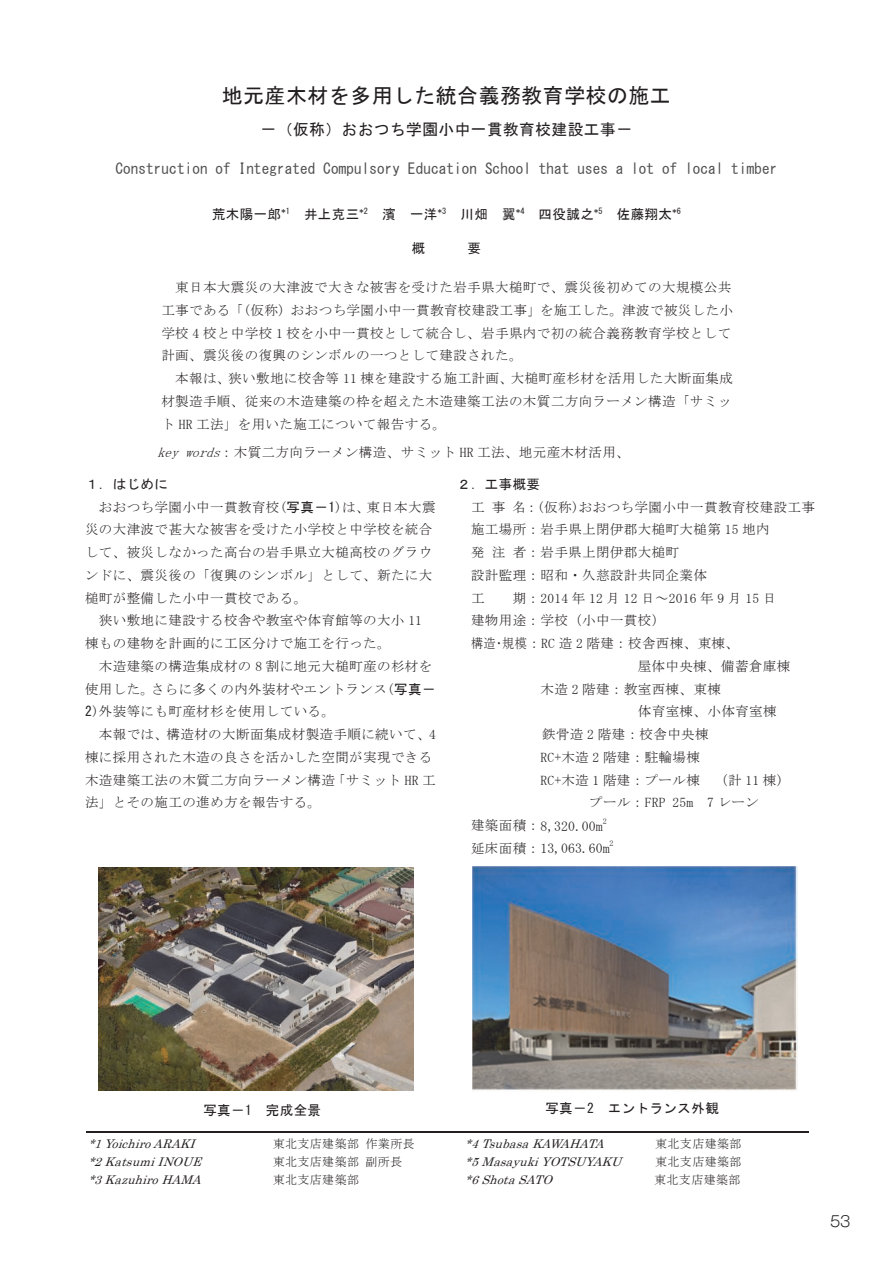
<style>
.page{position:relative;width:893px;height:1263px;background:#fff}
.page>*{position:absolute;margin:0;border:0;box-sizing:border-box;transform-origin:0 0}
.t1{font:21px "MS Gothic";letter-spacing:.02em;color:#231f20}
.t2{font:15.75px "MS Gothic";letter-spacing:.025em;color:#231f20}
.t3{font:15px "MS Gothic";letter-spacing:.015em;color:#4f4f51}
.t4{font:300 14.85px "Gothic MB101 Pr 6";color:#231f20}
.t5{font:13.8px "MS Mincho";color:#231f20}
.t6{font:13.5px/22.8px "MS Mincho";letter-spacing:.025em;color:#231f20}
.t7{font:13.5px "MS Gothic";letter-spacing:.035em;color:#231f20}
.t8{font:13.5px "MS Mincho";letter-spacing:.025em;color:#231f20;scale:.89 1}
.t9{font:italic 12px "Century";color:#231f20}
.t10{font:12px "MS Mincho";letter-spacing:.04em;color:#231f20}
.t11{font:8.1px "MS Mincho";color:#231f20}
.s1{font-size:16.5px}
.s2{font-style:italic}
.s3{font-family:"MS Gothic"}
</style>
<div class="page">
<img style="left:99px;top:868px;width:314px;height:223px">
<img style="left:472px;top:866px;width:326px;height:224px">
<hr style="left:86px;top:1131px;width:722px;height:1px;background:#231f20">
<h1 class="t1" style="left:222px;top:84px;width:451px">地元産木材を多用した統合義務教育学校の施工</h1>
<p class="t2" style="left:260px;top:121px;width:374px"><span class="s1">－</span>（仮称）おおつち学園小中一貫教育校建設工事<span class="s1">－</span></p>
<p class="t3" style="left:115px;top:161px;width:663px">Construction of Integrated Compulsory Education School that uses a lot of local timber</p>
<p class="t7" style="left:212px;top:208px;width:470px">荒木陽一郎<sup>*1</sup> 井上克三<sup>*2</sup> 濱 一洋<sup>*3</sup> 川畑 翼<sup>*4</sup> 四役誠之<sup>*5</sup> 佐藤翔太<sup>*6</sup></p>
<p class="t7" style="left:412px;top:242px;width:15px">概</p>
<p class="t7" style="left:467px;top:242px;width:15px">要</p>
<p class="t6" style="left:161px;top:276px;width:573px;text-indent:14px">東日本大震災の大津波で大きな被害を受けた岩手県大槌町で、震災後初めての大規模公共工事である「(仮称）おおつち学園小中一貫教育校建設工事」を施工した。津波で被災した小学校 4 校と中学校 1 校を小中一貫校として統合し、岩手県内で初の統合義務教育学校として計画、震災後の復興のシンボルの一つとして建設された。</p>
<p class="t6" style="left:161px;top:367px;width:573px;text-indent:14px">本報は、狭い敷地に校舎等 11 棟を建設する施工計画、大槌町産杉材を活用した大断面集成材製造手順、従来の木造建築の枠を超えた木造建築工法の木質二方向ラーメン構造「サミット HR 工法」を用いた施工について報告する。</p>
<p class="t6" style="left:157px;top:441px;width:474px"><span class="s2">key words</span>：木質二方向ラーメン構造、サミット HR 工法、地元産木材活用、</p>
<p class="t7" style="left:85px;top:477px;width:84px">１．はじめに</p>
<p class="t6" style="left:85px;top:495px;width:352px;text-indent:14px">おおつち学園小中一貫教育校(<span class="s3">写真－1</span>)は、東日本大震災の大津波で甚大な被害を受けた小学校と中学校を統合して、被災しなかった高台の岩手県立大槌高校のグラウンドに、震災後の「復興のシンボル」として、新たに大槌町が整備した小中一貫校である。</p>
<p class="t6" style="left:85px;top:609px;width:338px;text-indent:14px">狭い敷地に建設する校舎や教室や体育館等の大小 11棟もの建物を計画的に工区分けで施工を行った。</p>
<p class="t6" style="left:85px;top:654px;width:352px;text-indent:14px">木造建築の構造集成材の 8 割に地元大槌町産の杉材を使用した。さらに多くの内外装材やエントランス(<span class="s3">写真－<br>2</span>)外装等にも町産材杉を使用している。</p>
<p class="t6" style="left:85px;top:723px;width:352px;text-indent:14px">本報では、構造材の大断面集成材製造手順に続いて、4棟に採用された木造の良さを活かした空間が実現できる木造建築工法の木質二方向ラーメン構造「サミット HR 工法」とその施工の進め方を報告する。</p>
<p class="t7" style="left:457px;top:477px;width:84px">２．工事概要</p>
<p class="t6" style="left:471px;top:495px;width:345px">工 事 名：(仮称)おおつち学園小中一貫教育校建設工事施工場所：岩手県上閉伊郡大槌町大槌第 15 地内<br>発 注 者：岩手県上閉伊郡大槌町<br>設計監理：昭和・久慈設計共同企業体<br>工</p>
<p class="t6" style="left:513px;top:586px;width:265px">期：2014 年 12 月 12 日～2016 年 9 月 15 日</p>
<p class="t6" style="left:471px;top:609px;width:196px">建物用途：学校（小中一貫校）</p>
<p class="t8" style="left:471px;top:636px;width:303px">構造･規模：RC 造 2 階建：校舎西棟、東棟、</p>
<p class="t6" style="left:638px;top:654px;width:154px">屋体中央棟、備蓄倉庫棟</p>
<p class="t6" style="left:540px;top:677px;width:182px">木造 2 階建：教室西棟、東棟</p>
<p class="t6" style="left:638px;top:700px;width:140px">体育室棟、小体育室棟</p>
<p class="t6" style="left:542px;top:723px;width:168px">鉄骨造 2 階建：校舎中央棟</p>
<p class="t6" style="left:541px;top:745px;width:161px">RC+木造 2 階建：駐輪場棟</p>
<p class="t6" style="left:541px;top:768px;width:244px">RC+木造 1 階建：プール棟 （計 11 棟)</p>
<p class="t6" style="left:589px;top:791px;width:171px">プール：FRP 25m 7 レーン</p>
<p class="t6" style="left:471px;top:814px;width:138px">建築面積：8,108.31m<sup>2</sup></p>
<p class="t6" style="left:471px;top:836px;width:145px">延床面積：12,680.68m<sup>2</sup></p>
<p class="t5" style="left:540px;top:819px;width:64px">8,320.00m</p>
<p class="t11" style="left:603px;top:817px;width:6px">2</p>
<p class="t5" style="left:540px;top:841px;width:71px">13,063.60m</p>
<p class="t11" style="left:610px;top:839px;width:6px">2</p>
<p class="t7" style="left:203px;top:1103px;width:119px">写真－1 完成全景</p>
<p class="t7" style="left:545px;top:1101px;width:175px">写真－2 エントランス外観</p>
<p class="t9" style="left:88px;top:1134px;width:114px">*1YoichiroARAKI</p>
<p class="t10" style="left:273px;top:1138px;width:144px">東北支店建築部 作業所長</p>
<p class="t9" style="left:465px;top:1134px;width:146px">*4TsubasaKAWAHATA</p>
<p class="t10" style="left:655px;top:1138px;width:88px">東北支店建築部</p>
<p class="t9" style="left:88px;top:1152px;width:120px">*2KatsumiINOUE</p>
<p class="t10" style="left:273px;top:1156px;width:131px">東北支店建築部 副所長</p>
<p class="t9" style="left:465px;top:1152px;width:164px">*5MasayukiYOTSUYAKU</p>
<p class="t10" style="left:655px;top:1156px;width:88px">東北支店建築部</p>
<p class="t9" style="left:88px;top:1170px;width:120px">*3KazuhiroHAMA</p>
<p class="t10" style="left:273px;top:1174px;width:88px">東北支店建築部</p>
<p class="t9" style="left:465px;top:1170px;width:94px">*6ShotaSATO</p>
<p class="t10" style="left:654px;top:1174px;width:88px">東北支店建築部</p>
<p class="t4" style="left:830px;top:1209px;width:22px">53</p>
</div>
